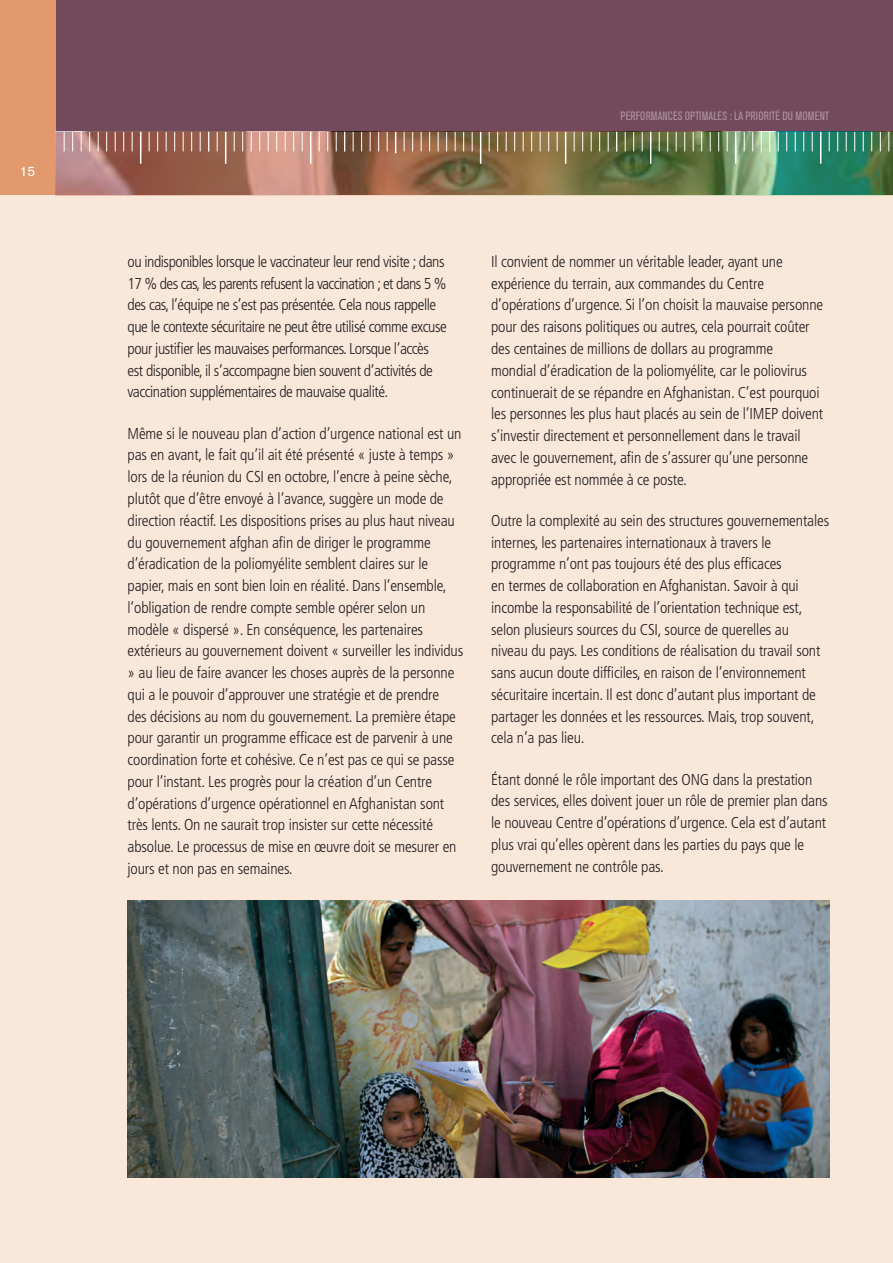
<style>
.page{position:relative;width:893px;height:1263px;background:#fff}
.page>*{position:absolute;margin:0;border:0;box-sizing:border-box;transform-origin:0 0}
.t1{font:300 condensed 15.75px/21.8px "Frutiger";letter-spacing:-.01em;color:#231f20}
.t2{font:300 condensed 15.75px/21.8px "Frutiger";letter-spacing:-.03em;color:#231f20}
.t3{font:13.5px "Akzidenz Grotesk BE";color:#fff}
.t4{font:condensed 12px "Akzidenz Grotesk BE";color:#ac929b}
</style>
<div class="page">
<div style="left:0;top:0;width:893px;height:196px;background:#734a5c"></div>
<div style="left:0;top:0;width:55px;height:196px;background:#e1996d"></div>
<div style="left:0;top:196px;width:893px;height:1067px;background:#f9e7d9"></div>
<img style="left:55px;top:132px;width:838px;height:64px">
<svg style="left:64px;top:132px;width:1px;height:19px"></svg>
<svg style="left:200px;top:132px;width:1px;height:19px"></svg>
<svg style="left:132px;top:132px;width:1px;height:19px"></svg>
<svg style="left:268px;top:132px;width:1px;height:19px"></svg>
<svg style="left:72px;top:132px;width:1px;height:19px"></svg>
<svg style="left:81px;top:132px;width:1px;height:19px"></svg>
<svg style="left:217px;top:132px;width:1px;height:19px"></svg>
<svg style="left:149px;top:132px;width:1px;height:19px"></svg>
<svg style="left:285px;top:132px;width:1px;height:19px"></svg>
<svg style="left:89px;top:132px;width:1px;height:19px"></svg>
<hr style="left:225px;top:132px;width:1px;height:32px;background:#fff">
<svg style="left:157px;top:132px;width:1px;height:19px"></svg>
<svg style="left:293px;top:132px;width:1px;height:19px"></svg>
<svg style="left:98px;top:132px;width:1px;height:19px"></svg>
<svg style="left:234px;top:132px;width:1px;height:19px"></svg>
<svg style="left:166px;top:132px;width:1px;height:19px"></svg>
<svg style="left:302px;top:132px;width:1px;height:19px"></svg>
<svg style="left:106px;top:132px;width:1px;height:19px"></svg>
<svg style="left:242px;top:132px;width:1px;height:19px"></svg>
<svg style="left:174px;top:132px;width:1px;height:19px"></svg>
<hr style="left:310px;top:132px;width:1px;height:32px;background:#fff">
<svg style="left:115px;top:132px;width:1px;height:19px"></svg>
<svg style="left:251px;top:132px;width:1px;height:19px"></svg>
<svg style="left:183px;top:132px;width:1px;height:19px"></svg>
<svg style="left:319px;top:132px;width:1px;height:19px"></svg>
<svg style="left:123px;top:132px;width:1px;height:19px"></svg>
<svg style="left:259px;top:132px;width:1px;height:19px"></svg>
<svg style="left:191px;top:132px;width:1px;height:19px"></svg>
<svg style="left:327px;top:132px;width:1px;height:19px"></svg>
<svg style="left:336px;top:132px;width:1px;height:19px"></svg>
<hr style="left:140px;top:132px;width:1px;height:32px;background:#fff">
<svg style="left:276px;top:132px;width:1px;height:19px"></svg>
<svg style="left:208px;top:132px;width:1px;height:19px"></svg>
<svg style="left:472px;top:132px;width:1px;height:19px"></svg>
<svg style="left:404px;top:132px;width:1px;height:19px"></svg>
<svg style="left:540px;top:132px;width:1px;height:19px"></svg>
<svg style="left:344px;top:132px;width:1px;height:19px"></svg>
<svg style="left:353px;top:132px;width:1px;height:19px"></svg>
<svg style="left:489px;top:132px;width:1px;height:19px"></svg>
<svg style="left:421px;top:132px;width:1px;height:19px"></svg>
<svg style="left:557px;top:132px;width:1px;height:19px"></svg>
<svg style="left:361px;top:132px;width:1px;height:19px"></svg>
<svg style="left:497px;top:132px;width:1px;height:19px"></svg>
<svg style="left:429px;top:132px;width:1px;height:19px"></svg>
<hr style="left:565px;top:132px;width:1px;height:32px;background:#fff">
<svg style="left:370px;top:132px;width:1px;height:19px"></svg>
<svg style="left:506px;top:132px;width:1px;height:19px"></svg>
<svg style="left:438px;top:132px;width:1px;height:19px"></svg>
<svg style="left:574px;top:132px;width:1px;height:19px"></svg>
<svg style="left:378px;top:132px;width:1px;height:19px"></svg>
<svg style="left:514px;top:132px;width:1px;height:19px"></svg>
<svg style="left:446px;top:132px;width:1px;height:19px"></svg>
<svg style="left:582px;top:132px;width:1px;height:19px"></svg>
<svg style="left:387px;top:132px;width:1px;height:19px"></svg>
<svg style="left:523px;top:132px;width:1px;height:19px"></svg>
<svg style="left:455px;top:132px;width:1px;height:19px"></svg>
<svg style="left:591px;top:132px;width:1px;height:19px"></svg>
<svg style="left:395px;top:132px;width:1px;height:21px"></svg>
<svg style="left:531px;top:132px;width:1px;height:19px"></svg>
<svg style="left:463px;top:132px;width:1px;height:19px"></svg>
<svg style="left:599px;top:132px;width:1px;height:19px"></svg>
<svg style="left:608px;top:132px;width:1px;height:19px"></svg>
<svg style="left:412px;top:132px;width:1px;height:19px"></svg>
<svg style="left:548px;top:132px;width:1px;height:19px"></svg>
<hr style="left:480px;top:132px;width:1px;height:32px;background:#fff">
<svg style="left:744px;top:132px;width:1px;height:19px"></svg>
<svg style="left:676px;top:132px;width:1px;height:19px"></svg>
<svg style="left:812px;top:132px;width:1px;height:19px"></svg>
<svg style="left:616px;top:132px;width:1px;height:19px"></svg>
<svg style="left:625px;top:132px;width:1px;height:19px"></svg>
<svg style="left:761px;top:132px;width:1px;height:19px"></svg>
<svg style="left:693px;top:132px;width:1px;height:19px"></svg>
<svg style="left:829px;top:132px;width:1px;height:19px"></svg>
<svg style="left:633px;top:132px;width:1px;height:19px"></svg>
<svg style="left:769px;top:132px;width:1px;height:19px"></svg>
<svg style="left:701px;top:132px;width:1px;height:19px"></svg>
<svg style="left:837px;top:132px;width:1px;height:19px"></svg>
<svg style="left:642px;top:132px;width:1px;height:19px"></svg>
<svg style="left:778px;top:132px;width:1px;height:19px"></svg>
<svg style="left:710px;top:132px;width:1px;height:19px"></svg>
<svg style="left:846px;top:132px;width:1px;height:19px"></svg>
<hr style="left:650px;top:132px;width:1px;height:32px;background:#fff">
<svg style="left:786px;top:132px;width:1px;height:19px"></svg>
<svg style="left:718px;top:132px;width:1px;height:19px"></svg>
<svg style="left:854px;top:132px;width:1px;height:19px"></svg>
<svg style="left:659px;top:132px;width:1px;height:19px"></svg>
<svg style="left:795px;top:132px;width:1px;height:19px"></svg>
<svg style="left:727px;top:132px;width:1px;height:19px"></svg>
<svg style="left:863px;top:132px;width:1px;height:19px"></svg>
<svg style="left:667px;top:132px;width:1px;height:19px"></svg>
<svg style="left:803px;top:132px;width:1px;height:19px"></svg>
<hr style="left:735px;top:132px;width:1px;height:32px;background:#fff">
<svg style="left:871px;top:132px;width:1px;height:19px"></svg>
<svg style="left:880px;top:132px;width:1px;height:19px"></svg>
<svg style="left:888px;top:132px;width:1px;height:19px"></svg>
<svg style="left:684px;top:132px;width:1px;height:19px"></svg>
<hr style="left:820px;top:132px;width:1px;height:32px;background:#fff">
<svg style="left:752px;top:132px;width:1px;height:19px"></svg>
<img style="left:128px;top:900px;width:701px;height:278px">
<p class="t3" style="left:20px;top:163px;width:17px">15</p>
<p class="t4" style="left:621px;top:109px;width:210px">PERFORMANCES OPTIMALES : LA PRIORITÉ DU MOMENT</p>
<p class="t2" style="left:128px;top:251px;width:321px">ou indisponibles lorsque le vaccinateur leur rend visite ; dans 17 % des cas, les parents refusent la vaccination ; et dans 5 % des cas, l’équipe ne s’est pas présentée. Cela nous rappelle que le contexte sécuritaire ne peut être utilisé comme excuse pour justifier les mauvaises performances. Lorsque l’accès est disponible, il s’accompagne bien souvent d’activités de vaccination supplémentaires de mauvaise qualité.</p>
<p class="t1" style="left:128px;top:423px;width:337px">Même si le nouveau plan d’action d’urgence national est un pas en avant, le fait qu’il ait été présenté « juste à temps » lors de la réunion du CSI en octobre, l’encre à peine sèche, plutôt que d’être envoyé à l’avance, suggère un mode de direction réactif. Les dispositions prises au plus haut niveau du gouvernement afghan afin de diriger le programme d’éradication de la poliomyélite semblent claires sur le papier, mais en sont bien loin en réalité. Dans l’ensemble, l’obligation de rendre compte semble opérer selon un modèle « dispersé ». En conséquence, les partenaires extérieurs au gouvernement doivent « surveiller les individus » au lieu de faire avancer les choses auprès de la personne qui a le pouvoir d’approuver une stratégie et de prendre<br>des décisions au nom du gouvernement. La première étape pour garantir un programme efficace est de parvenir à une coordination forte et cohésive. Ce n’est pas ce qui se passe pour l’instant. Les progrès pour la création d’un Centre d’opérations d’urgence opérationnel en Afghanistan sont très lents. On ne saurait trop insister sur cette nécessité absolue. Le processus de mise en œuvre doit se mesurer en jours et non pas en semaines.</p>
<p class="t1" style="left:491px;top:251px;width:334px">Il convient de nommer un véritable leader, ayant une expérience du terrain, aux commandes du Centre d’opérations d’urgence. Si l’on choisit la mauvaise personne pour des raisons politiques ou autres, cela pourrait coûter des centaines de millions de dollars au programme<br>mondial d’éradication de la poliomyélite, car le poliovirus continuerait de se répandre en Afghanistan. C’est pourquoi les personnes les plus haut placés au sein de l’IMEP doivent s’investir directement et personnellement dans le travail avec le gouvernement, afin de s’assurer qu’une personne appropriée est nommée à ce poste.</p>
<p class="t1" style="left:491px;top:510px;width:340px">Outre la complexité au sein des structures gouvernementales internes, les partenaires internationaux à travers le programme n’ont pas toujours été des plus efficaces<br>en termes de collaboration en Afghanistan. Savoir à qui incombe la responsabilité de l’orientation technique est, selon plusieurs sources du CSI, source de querelles au niveau du pays. Les conditions de réalisation du travail sont sans aucun doute difficiles, en raison de l’environnement sécuritaire incertain. Il est donc d’autant plus important de partager les données et les ressources. Mais, trop souvent, cela n’a pas lieu.</p>
<p class="t1" style="left:491px;top:768px;width:338px">Étant donné le rôle important des ONG dans la prestation des services, elles doivent jouer un rôle de premier plan dans le nouveau Centre d’opérations d’urgence. Cela est d’autant plus vrai qu’elles opèrent dans les parties du pays que le gouvernement ne contrôle pas.</p>
</div>
